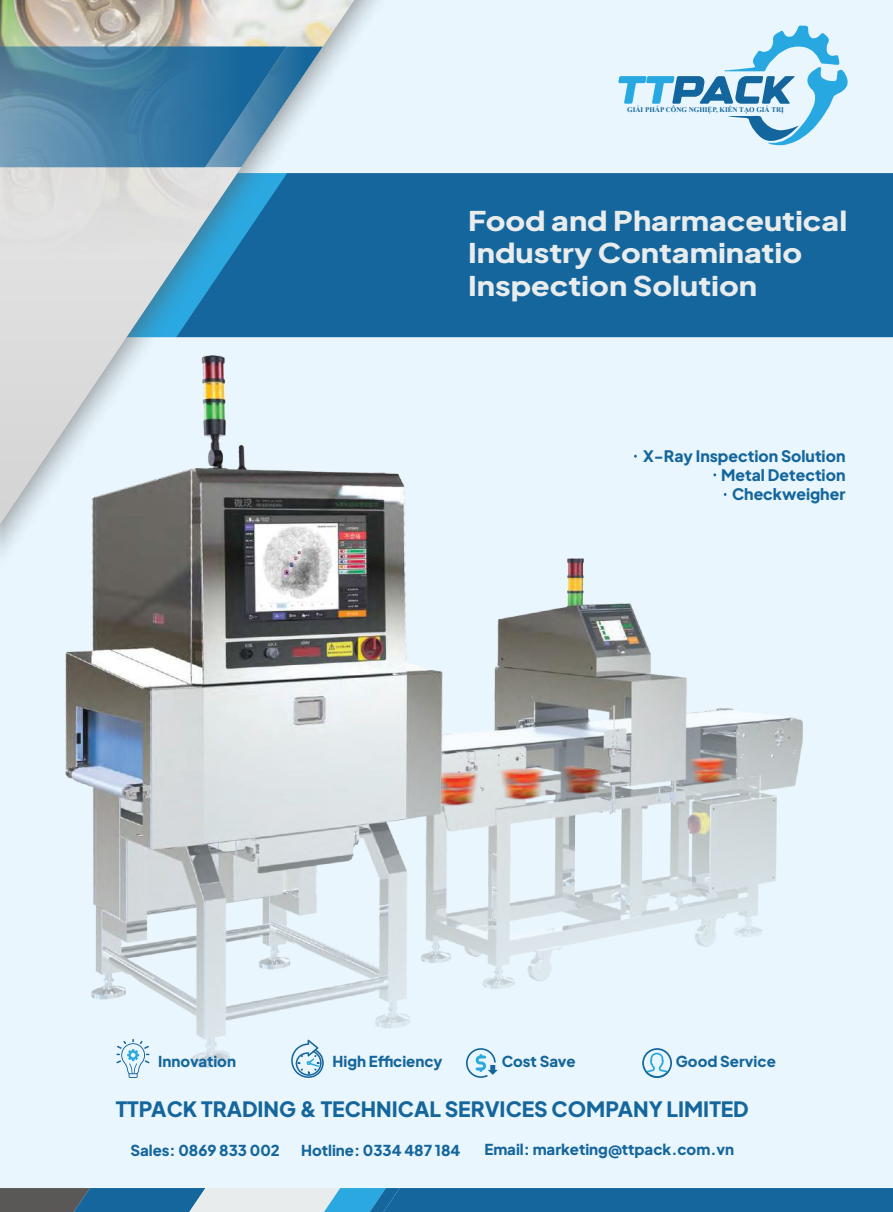
<style>
.page{position:relative;width:893px;height:1212px;background:#e9f6fd}
.page>*{position:absolute;margin:0;border:0;box-sizing:border-box;transform-origin:0 0}
.t1{font:800 27px/32.4px "Plus Jakarta Sans";color:#e9eced;scale:1.13 1}
.t2{font:800 21px "Plus Jakarta Sans";color:#15669c}
.t3{font:800 15.75px/18.9px "Plus Jakarta Sans";color:#15669c;text-align:right}
.t4{font:800 15px "Plus Jakarta Sans";color:#15669c}
.t5{font:700 7.05px "Times New Roman";color:#13669d}
</style>
<div class="page">
<svg style="left:0;top:1188px;width:893px;height:24px"></svg>
<div style="left:397px;top:173px;width:496px;height:164px;background:#15669c"></div>
<img style="left:0;top:0;width:397px;height:554px">
<img style="left:0;top:0;width:354px;height:524px">
<svg style="left:0;top:46px;width:323px;height:121px"></svg>
<img style="left:66px;top:355px;width:736px;height:712px">
<img style="left:441px;top:757px;width:287px;height:49px">
<svg style="left:618px;top:25px;width:230px;height:120px"></svg>
<svg style="left:642px;top:1048px;width:30px;height:30px"></svg>
<svg style="left:115px;top:1039px;width:36px;height:39px"></svg>
<svg style="left:291px;top:1039px;width:33px;height:39px"></svg>
<svg style="left:466px;top:1048px;width:32px;height:30px"></svg>
<p class="t5" style="left:627px;top:105px;width:158px">GIẢI PHÁP CÔNG NGHIỆP, KIẾN TẠO GIÁ TRỊ</p>
<p class="t5" style="left:627px;top:108px;width:158px">GIẢI PHÁP CÔNG NGHIỆP, KIẾN TẠO GIÁ TRỊ</p>
<h1 class="t1" style="left:468px;top:201px;width:337px">Food and Pharmaceutical<br>Industry Contaminatio<br>Inspection Solution</h1>
<p class="t3" style="left:643px;top:444px;width:204px">X-Ray Inspection Solution<br>Metal Detection<br>Checkweigher</p>
<p class="t4" style="left:158px;top:1048px;width:79px">Innovation</p>
<p class="t4" style="left:333px;top:1048px;width:112px">High Efficiency</p>
<p class="t4" style="left:502px;top:1048px;width:75px">Cost Save</p>
<p class="t4" style="left:676px;top:1048px;width:102px">Good Service</p>
<h2 class="t2" style="left:116px;top:1089px;width:635px">TTPACK TRADING &amp; TECHNICAL SERVICES COMPANY LIMITED</h2>
<p class="t4" style="left:130px;top:1136px;width:151px">Sales: 0869 833 002</p>
<p class="t4" style="left:301px;top:1136px;width:161px">Hotline: 0334 487 184</p>
<p class="t4" style="left:484px;top:1136px;width:251px">Email: marketing@ttpack.com.vn</p>
</div>
